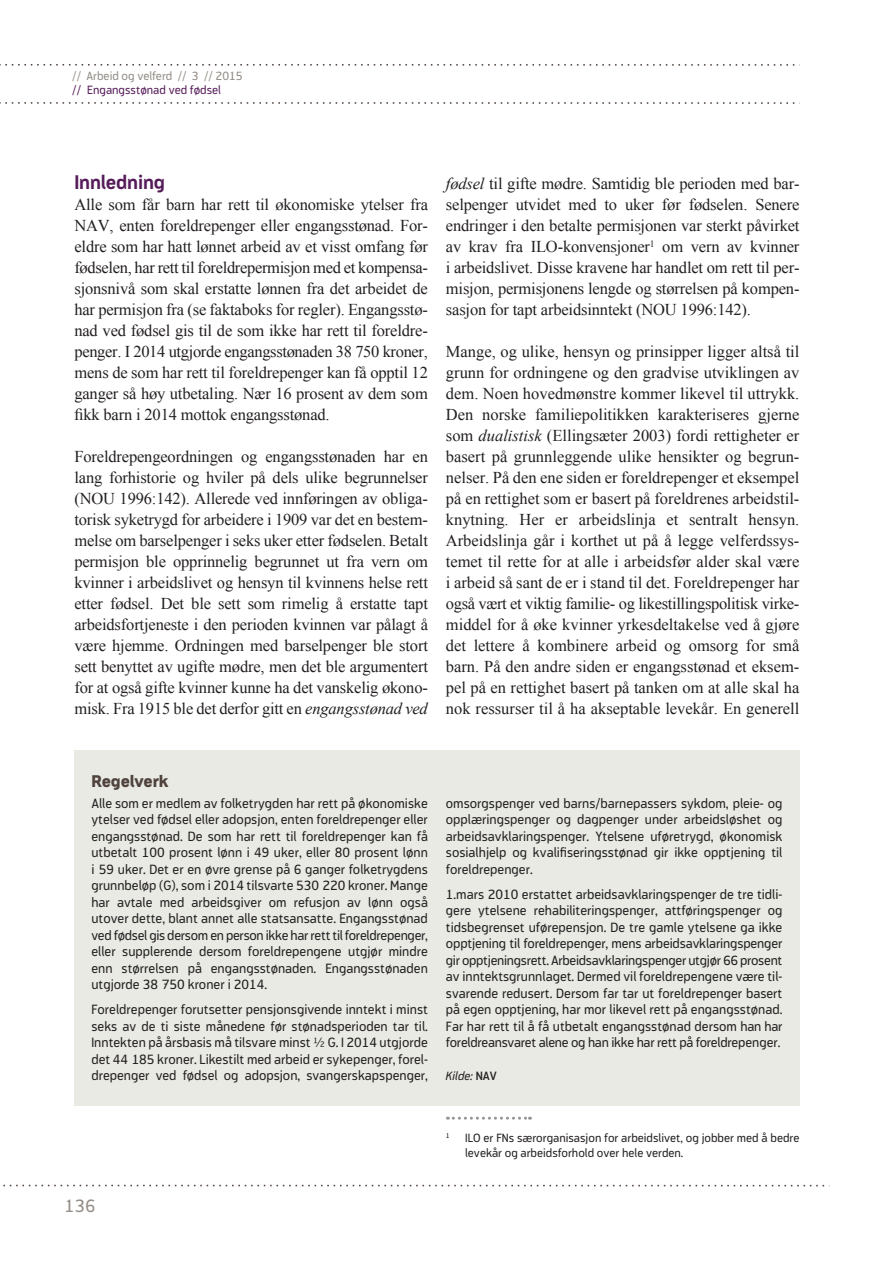
<style>
.page{position:relative;width:893px;height:1263px;background:#fff}
.page>*{position:absolute;margin:0;border:0;box-sizing:border-box;transform-origin:0 0}
.t1{font:700 19.5px "Modus";letter-spacing:-.01em;color:#561c5a}
.t2{font:18px "Modus";color:#948d87}
.t3{font:16.5px/21px "Times New Roman";letter-spacing:-.01em;color:#231f20;text-align:justify}
.t4{font:800 16.5px "Modus";letter-spacing:-.01em;color:#50433d}
.t5{font:13.5px/16.5px "Modus";color:#231f20;text-align:justify}
.t6{font:12px/15px "Modus";color:#231f20}
.t7{font:12px "Modus";color:#948d87}
.t8{font:12px "Modus";color:#561c5a}
.t9{font:italic 12px "Modus";color:#231f20}
.t10{font:7.05px "Modus";color:#231f20}
.s1{font-style:italic}
.s2{font-weight:600;font-style:normal}
</style>
<div class="page">
<svg style="left:0;top:64px;width:795px;height:2px"></svg>
<svg style="left:0;top:102px;width:795px;height:2px"></svg>
<svg style="left:3px;top:1185px;width:822px;height:1px"></svg>
<div style="left:74px;top:750px;width:725px;height:355px;background:#e9eae4"></div>
<svg style="left:447px;top:1117px;width:83px;height:3px"></svg>
<p class="t7" style="left:72px;top:69px;width:172px">// Arbeid og velferd // 3 // 2015</p>
<p class="t8" style="left:72px;top:83px;width:150px">// Engangsstønad ved fødsel</p>
<p class="t1" style="left:74px;top:171px;width:92px">Innledning</p>
<p class="t3" style="left:74px;top:194px;width:355px">Alle som får barn har rett til økonomiske ytelser fra NAV, enten foreldrepenger eller engangsstønad. For&shy;eldre som har hatt lønnet arbeid av et visst omfang før fødselen, har rett til foreldrepermisjon med et kompensa&shy;sjonsnivå som skal erstatte lønnen fra det arbeidet de har permisjon fra (se faktaboks for regler). Engangsstø&shy;nad ved fødsel gis til de som ikke har rett til foreldre&shy;penger. I 2014 utgjorde engangsstønaden 38 750 kroner, mens de som har rett til foreldrepenger kan få opptil 12 ganger så høy utbetaling. Nær 16 prosent av dem som fikk barn i 2014 mottok engangsstønad.</p>
<p class="t3" style="left:74px;top:446px;width:355px">Foreldrepengeordningen og engangsstønaden har en lang forhistorie og hviler på dels ulike begrunnelser (NOU 1996:142). Allerede ved innføringen av obliga&shy;torisk syketrygd for arbeidere i 1909 var det en bestem&shy;melse om barselpenger i seks uker etter fødselen. Betalt permisjon ble opprinnelig begrunnet ut fra vern om kvinner i arbeidslivet og hensyn til kvinnens helse rett etter fødsel. Det ble sett som rimelig å erstatte tapt arbeidsfortjeneste i den perioden kvinnen var pålagt å være hjemme. Ordningen med barselpenger ble stort sett benyttet av ugifte mødre, men det ble argumentert for at også gifte kvinner kunne ha det vanskelig økono&shy;misk. Fra 1915 ble det derfor gitt en <span class="s1">engangsstønad ved</span></p>
<p class="t3" style="left:446px;top:173px;width:355px"><span class="s1">fødsel</span> til gifte mødre. Samtidig ble perioden med bar&shy;selpenger utvidet med to uker før fødselen. Senere endringer i den betalte permisjonen var sterkt påvirket av krav fra ILO-konvensjoner<sup>1</sup> om vern av kvinner i arbeidslivet. Disse kravene har handlet om rett til per&shy;misjon, permisjonens lengde og størrelsen på kompen&shy;sasjon for tapt arbeidsinntekt (NOU 1996:142).</p>
<p class="t3" style="left:446px;top:341px;width:355px">Mange, og ulike, hensyn og prinsipper ligger altså til grunn for ordningene og den gradvise utviklingen av dem. Noen hovedmønstre kommer likevel til uttrykk.<br>Den norske familiepolitikken karakteriseres gjerne som <span class="s1">dualistisk</span> (Ellingsæter 2003) fordi rettigheter er basert på grunnleggende ulike hensikter og begrun&shy;nelser. På den ene siden er foreldrepenger et eksempel på en rettighet som er basert på foreldrenes arbeidstil&shy;knytning. Her er arbeidslinja et sentralt hensyn.<br>Arbeidslinja går i korthet ut på å legge velferdssys&shy;temet til rette for at alle i arbeidsfør alder skal være i arbeid så sant de er i stand til det. Foreldrepenger har også vært et viktig familie- og likestillingspolitisk virke&shy;middel for å øke kvinner yrkesdeltakelse ved å gjøre det lettere å kombinere arbeid og omsorg for små barn. På den andre siden er engangsstønad et eksem&shy;pel på en rettighet basert på tanken om at alle skal ha nok ressurser til å ha akseptable levekår. En generell</p>
<p class="t4" style="left:91px;top:772px;width:78px">Regelverk</p>
<p class="t5" style="left:91px;top:795px;width:338px">Alle som er medlem av folketrygden har rett på økonomiske ytelser ved fødsel eller adopsjon, enten foreldrepenger eller engangsstønad. De som har rett til foreldrepenger kan få utbetalt 100 prosent lønn i 49 uker, eller 80 prosent lønn i 59 uker. Det er en øvre grense på 6 ganger folketrygdens grunnbeløp (G), som i 2014 tilsvarte 530 220 kroner. Mange har avtale med arbeidsgiver om refusjon av lønn også utover dette, blant annet alle statsansatte. Engangsstønad ved fødsel gis dersom en person ikke har rett til foreldrepenger, eller supplerende dersom foreldrepengene utgjør mindre enn størrelsen på engangsstønaden. Engangsstønaden utgjorde 38 750 kroner i 2014.</p>
<p class="t5" style="left:91px;top:1001px;width:338px">Foreldrepenger forutsetter pensjonsgivende inntekt i minst seks av de ti siste månedene før stønadsperioden tar til.<br>Inntekten på årsbasis må tilsvare minst ½ G. I 2014 utgjorde det 44 185 kroner. Likestilt med arbeid er sykepenger, forel&shy;drepenger ved fødsel og adopsjon, svangerskapspenger,</p>
<p class="t5" style="left:446px;top:795px;width:338px">omsorgspenger ved barns/barnepassers sykdom, pleie- og opplæringspenger og dagpenger under arbeidsløshet og arbeidsavklaringspenger. Ytelsene uføretrygd, økonomisk sosialhjelp og kvalifiseringsstønad gir ikke opptjening til foreldrepenger.</p>
<p class="t5" style="left:446px;top:886px;width:338px">1.mars 2010 erstattet arbeidsavklaringspenger de tre tidli&shy;gere ytelsene rehabiliteringspenger, attføringspenger og tidsbegrenset uførepensjon. De tre gamle ytelsene ga ikke opptjening til foreldrepenger, mens arbeidsavklaringspenger gir opptjeningsrett. Arbeidsavklaringspenger utgjør 66 prosent av inntektsgrunnlaget. Dermed vil foreldrepengene være til&shy;svarende redusert. Dersom far tar ut foreldrepenger basert på egen opptjening, har mor likevel rett på engangsstønad.<br>Far har rett til å få utbetalt engangsstønad dersom han har foreldreansvaret alene og han ikke har rett på foreldrepenger.</p>
<p class="t9" style="left:446px;top:1068px;width:52px">Kilde: <span class="s2">NAV</span></p>
<p class="t2" style="left:65px;top:1195px;width:32px">136</p>
<p class="t10" style="left:446px;top:1131px;width:5px">1</p>
<p class="t6" style="left:465px;top:1130px;width:336px">ILO er FNs særorganisasjon for arbeidslivet, og jobber med å bedre levekår og arbeidsforhold over hele verden.</p>
</div>
